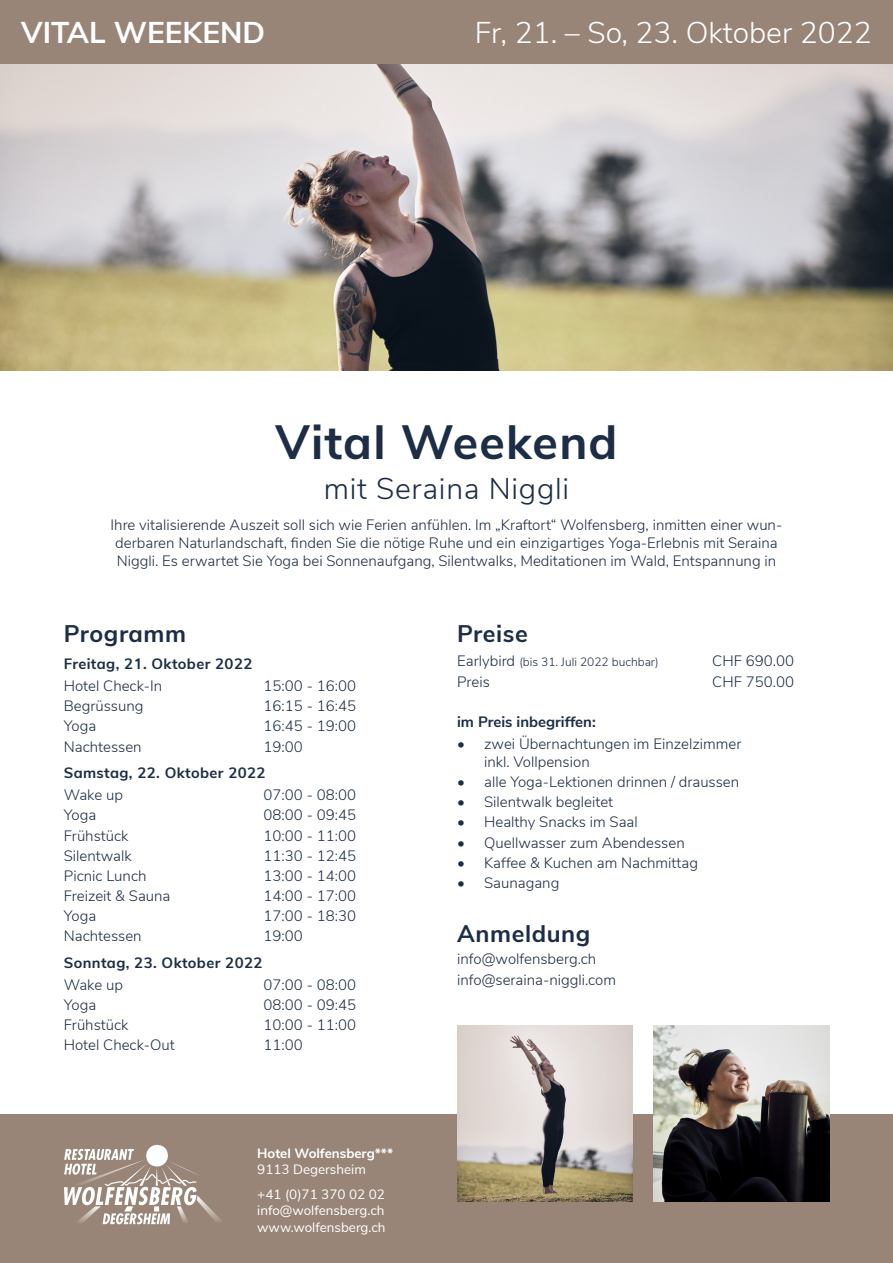
<style>
.page{position:relative;width:893px;height:1263px;background:#fff}
.page>*{position:absolute;margin:0;border:0;box-sizing:border-box;transform-origin:0 0}
.t1{font:700 48px "Nunito Sans";letter-spacing:.025em;color:#1c2d45}
.t2{font:300 30px "Nunito Sans";color:#fff}
.H1_Zusatz{font:300 30px "Nunito Sans";letter-spacing:.025em;color:#1c2d45}
.t3{font:700 30px "Nunito Sans";color:#fff}
.t4{font:700 24px "Nunito Sans";letter-spacing:.025em;color:#1c2d45}
.Zusatz_h1{font:300 15px/18px "Nunito Sans";color:#1c2d45}
.t5{font:700 15px "Nunito Sans";letter-spacing:.025em;color:#1c2d45}
.t6{font:700 15px "Nunito Sans";color:#1c2d45}
.t7{font:13.5px "Nunito Sans";color:#fff}
.t8{font:700 13.5px "Nunito Sans";color:#fff}
.t9{font:300 12px "Nunito Sans";color:#1c2d45}
.s1{font-size:15px}
</style>
<div class="page">
<img style="left:0;top:64px;width:893px;height:306px">
<div style="left:0;top:0;width:893px;height:64px;background:#988578"></div>
<div style="left:0;top:1114px;width:893px;height:148px;background:#988578"></div>
<img style="left:654px;top:1026px;width:175px;height:175px">
<img style="left:457px;top:1026px;width:175px;height:175px">
<svg style="left:64px;top:1144px;width:158px;height:80px"></svg>
<p class="t3" style="left:21px;top:11px;width:245px">VITAL WEEKEND</p>
<p class="t2" style="left:475px;top:11px;width:398px">Fr, 21. – So, 23. Oktober 2022</p>
<h1 class="t1" style="left:276px;top:407px;width:343px">Vital Weekend</h1>
<p class="H1_Zusatz" style="left:324px;top:467px;width:247px">mit Seraina Niggli</p>
<p class="Zusatz_h1" style="left:111px;top:515px;width:673px;text-align:center">Ihre vitalisierende Auszeit soll sich wie Ferien anfühlen. Im „Kraftort“ Wolfensberg, inmitten einer wun&shy;derbaren Naturlandschaft, finden Sie die nötige Ruhe und ein einzigartiges Yoga-Erlebnis mit Seraina<br>Niggli. Es erwartet Sie Yoga bei Sonnenaufgang, Silentwalks, Meditationen im Wald, Entspannung in</p>
<h2 class="t4" style="left:64px;top:616px;width:124px">Programm</h2>
<h3 class="t5" style="left:64px;top:653px;width:190px">Freitag, 21. Oktober 2022</h3>
<p class="Zusatz_h1" style="left:64px;top:676px;width:100px">Hotel Check-In</p>
<p class="Zusatz_h1" style="left:264px;top:676px;width:94px">15:00 - 16:00</p>
<p class="Zusatz_h1" style="left:64px;top:696px;width:81px">Begrüssung</p>
<p class="Zusatz_h1" style="left:264px;top:696px;width:94px">16:15 - 16:45</p>
<p class="Zusatz_h1" style="left:64px;top:716px;width:34px">Yoga</p>
<p class="Zusatz_h1" style="left:264px;top:716px;width:94px">16:45 - 19:00</p>
<p class="Zusatz_h1" style="left:64px;top:736px;width:79px">Nachtessen</p>
<p class="Zusatz_h1" style="left:264px;top:736px;width:41px">19:00</p>
<h3 class="t5" style="left:64px;top:762px;width:203px">Samstag, 22. Oktober 2022</h3>
<p class="Zusatz_h1" style="left:64px;top:785px;width:61px">Wake up</p>
<p class="Zusatz_h1" style="left:264px;top:785px;width:94px">07:00 - 08:00</p>
<p class="Zusatz_h1" style="left:64px;top:805px;width:34px">Yoga</p>
<p class="Zusatz_h1" style="left:264px;top:805px;width:94px">08:00 - 09:45</p>
<p class="Zusatz_h1" style="left:64px;top:825px;width:66px">Frühstück</p>
<p class="Zusatz_h1" style="left:264px;top:825px;width:94px">10:00 - 11:00</p>
<p class="Zusatz_h1" style="left:64px;top:845px;width:69px">Silentwalk</p>
<p class="Zusatz_h1" style="left:264px;top:845px;width:94px">11:30 - 12:45</p>
<p class="Zusatz_h1" style="left:64px;top:866px;width:84px">Picnic Lunch</p>
<p class="Zusatz_h1" style="left:264px;top:866px;width:94px">13:00 - 14:00</p>
<p class="Zusatz_h1" style="left:64px;top:886px;width:108px">Freizeit &amp; Sauna</p>
<p class="Zusatz_h1" style="left:264px;top:886px;width:94px">14:00 - 17:00</p>
<p class="Zusatz_h1" style="left:64px;top:906px;width:34px">Yoga</p>
<p class="Zusatz_h1" style="left:264px;top:906px;width:94px">17:00 - 18:30</p>
<p class="Zusatz_h1" style="left:64px;top:926px;width:79px">Nachtessen</p>
<p class="Zusatz_h1" style="left:264px;top:926px;width:41px">19:00</p>
<h3 class="t5" style="left:64px;top:951px;width:200px">Sonntag, 23. Oktober 2022</h3>
<p class="Zusatz_h1" style="left:64px;top:975px;width:61px">Wake up</p>
<p class="Zusatz_h1" style="left:264px;top:975px;width:94px">07:00 - 08:00</p>
<p class="Zusatz_h1" style="left:64px;top:995px;width:34px">Yoga</p>
<p class="Zusatz_h1" style="left:264px;top:995px;width:94px">08:00 - 09:45</p>
<p class="Zusatz_h1" style="left:64px;top:1015px;width:66px">Frühstück</p>
<p class="Zusatz_h1" style="left:264px;top:1015px;width:94px">10:00 - 11:00</p>
<p class="Zusatz_h1" style="left:64px;top:1035px;width:112px">Hotel Check-Out</p>
<p class="Zusatz_h1" style="left:264px;top:1035px;width:41px">11:00</p>
<p class="t8" style="left:257px;top:1144px;width:137px">Hotel Wolfensberg***</p>
<p class="t7" style="left:257px;top:1160px;width:110px">9113 Degersheim</p>
<p class="t7" style="left:257px;top:1185px;width:129px">+41 (0)71 370 02 02</p>
<p class="t7" style="left:257px;top:1201px;width:129px">info@wolfensberg.ch</p>
<p class="t7" style="left:257px;top:1217px;width:130px">www.wolfensberg.ch</p>
<h2 class="t4" style="left:457px;top:616px;width:72px">Preise</h2>
<p class="t9" style="left:457px;top:653px;width:203px"><span class="s1">Earlybird</span> (bis 31. Juli 2022 buchbar)</p>
<p class="Zusatz_h1" style="left:712px;top:651px;width:83px">CHF 690.00</p>
<p class="Zusatz_h1" style="left:457px;top:671px;width:34px">Preis</p>
<p class="Zusatz_h1" style="left:712px;top:671px;width:83px">CHF 750.00</p>
<p class="t6" style="left:457px;top:711px;width:140px">im Preis inbegriffen:</p>
<p class="Zusatz_h1" style="left:484px;top:734px;width:259px;text-indent:-27px">• zwei Übernachtungen im Einzelzimmer inkl. Vollpension</p>
<p class="Zusatz_h1" style="left:457px;top:772px;width:284px">• alle Yoga-Lektionen drinnen / draussen</p>
<p class="Zusatz_h1" style="left:457px;top:792px;width:158px">• Silentwalk begleitet</p>
<p class="Zusatz_h1" style="left:457px;top:812px;width:182px">• Healthy Snacks im Saal</p>
<p class="Zusatz_h1" style="left:457px;top:832px;width:229px">• Quellwasser zum Abendessen</p>
<p class="Zusatz_h1" style="left:457px;top:853px;width:242px">• Kaffee &amp; Kuchen am Nachmittag</p>
<p class="Zusatz_h1" style="left:457px;top:873px;width:104px">• Saunagang</p>
<h2 class="t4" style="left:457px;top:916px;width:135px">Anmeldung</h2>
<p class="Zusatz_h1" style="left:457px;top:949px;width:141px">info@wolfensberg.ch</p>
<p class="Zusatz_h1" style="left:457px;top:969px;width:160px">info@seraina-niggli.com</p>
</div>
